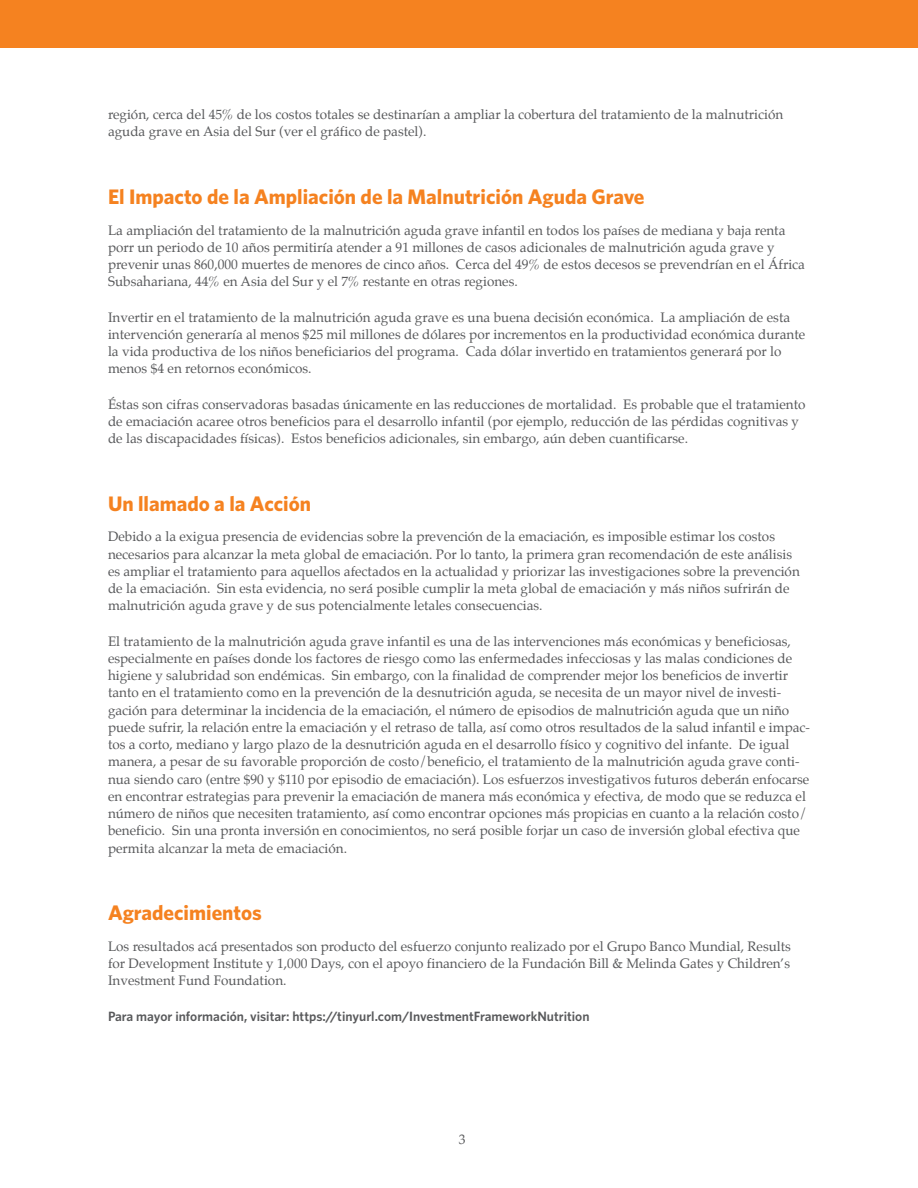
<style>
.page{position:relative;width:918px;height:1188px;background:#fff}
.page>*{position:absolute;margin:0;border:0;box-sizing:border-box;transform-origin:0 0}
.t1{font:700 21px "Whitney";color:#f58220}
.t2{font:13.5px/17.2px "Palatino";color:#58595b}
.t3{font:600 13.5px "Whitney";color:#58595b}
</style>
<div class="page">
<div style="left:0;top:0;width:918px;height:47px;background:#f58220"></div>
<p class="t2" style="left:108px;top:106px;width:677px">región, cerca del 45% de los costos totales se destinarían a ampliar la cobertura del tratamiento de la malnutrición aguda grave en Asia del Sur (ver el gráfico de pastel).</p>
<h1 class="t1" style="left:108px;top:182px;width:538px">El Impacto de la Ampliación de la Malnutrición Aguda Grave</h1>
<p class="t2" style="left:108px;top:221px;width:699px">La ampliación del tratamiento de la malnutrición aguda grave infantil en todos los países de mediana y baja renta porr un periodo de 10 años permitiría atender a 91 millones de casos adicionales de malnutrición aguda grave y prevenir unas 860,000 muertes de menores de cinco años. Cerca del 49% de estos decesos se prevendrían en el África Subsahariana, 44% en Asia del Sur y el 7% restante en otras regiones.</p>
<p class="t2" style="left:108px;top:308px;width:699px">Invertir en el tratamiento de la malnutrición aguda grave es una buena decisión económica. La ampliación de esta intervención generaría al menos $25 mil millones de dólares por incrementos en la productividad económica durante la vida productiva de los niños beneficiarios del programa. Cada dólar invertido en tratamientos generará por lo menos $4 en retornos económicos.</p>
<p class="t2" style="left:108px;top:395px;width:699px">Éstas son cifras conservadoras basadas únicamente en las reducciones de mortalidad. Es probable que el tratamiento de emaciación acaree otros beneficios para el desarrollo infantil (por ejemplo, reducción de las pérdidas cognitivas y de las discapacidades físicas). Estos beneficios adicionales, sin embargo, aún deben cuantificarse.</p>
<h1 class="t1" style="left:108px;top:489px;width:205px">Un llamado a la Acción</h1>
<p class="t2" style="left:108px;top:528px;width:693px">Debido a la exigua presencia de evidencias sobre la prevención de la emaciación, es imposible estimar los costos necesarios para alcanzar la meta global de emaciación. Por lo tanto, la primera gran recomendación de este análisis es ampliar el tratamiento para aquellos afectados en la actualidad y priorizar las investigaciones sobre la prevención de la emaciación. Sin esta evidencia, no será posible cumplir la meta global de emaciación y más niños sufrirán de malnutrición aguda grave y de sus potencialmente letales consecuencias.</p>
<p class="t2" style="left:108px;top:632px;width:704px">El tratamiento de la malnutrición aguda grave infantil es una de las intervenciones más económicas y beneficiosas, especialmente en países donde los factores de riesgo como las enfermedades infecciosas y las malas condiciones de higiene y salubridad son endémicas. Sin embargo, con la finalidad de comprender mejor los beneficios de invertir tanto en el tratamiento como en la prevención de la desnutrición aguda, se necesita de un mayor nivel de investi&shy;gación para determinar la incidencia de la emaciación, el número de episodios de malnutrición aguda que un niño puede sufrir, la relación entre la emaciación y el retraso de talla, así como otros resultados de la salud infantil e impac&shy;tos a corto, mediano y largo plazo de la desnutrición aguda en el desarrollo físico y cognitivo del infante. De igual manera, a pesar de su favorable proporción de costo/beneficio, el tratamiento de la malnutrición aguda grave conti&shy;nua siendo caro (entre $90 y $110 por episodio de emaciación). Los esfuerzos investigativos futuros deberán enfocarse en encontrar estrategias para prevenir la emaciación de manera más económica y efectiva, de modo que se reduzca el número de niños que necesiten tratamiento, así como encontrar opciones más propicias en cuanto a la relación costo/ beneficio. Sin una pronta inversión en conocimientos, no será posible forjar un caso de inversión global efectiva que permita alcanzar la meta de emaciación.</p>
<h1 class="t1" style="left:108px;top:899px;width:155px">Agradecimientos</h1>
<p class="t2" style="left:108px;top:938px;width:685px;text-align:justify">Los resultados acá presentados son producto del esfuerzo conjunto realizado por el Grupo Banco Mundial, Results for Development Institute y 1,000 Days, con el apoyo financiero de la Fundación Bill &amp; Melinda Gates y Children’s Investment Fund Foundation.</p>
<p class="t3" style="left:108px;top:1007px;width:483px">Para mayor información, visitar: https://tinyurl.com/InvestmentFrameworkNutrition</p>
<p class="t2" style="left:459px;top:1131px;width:8px">3</p>
</div>
